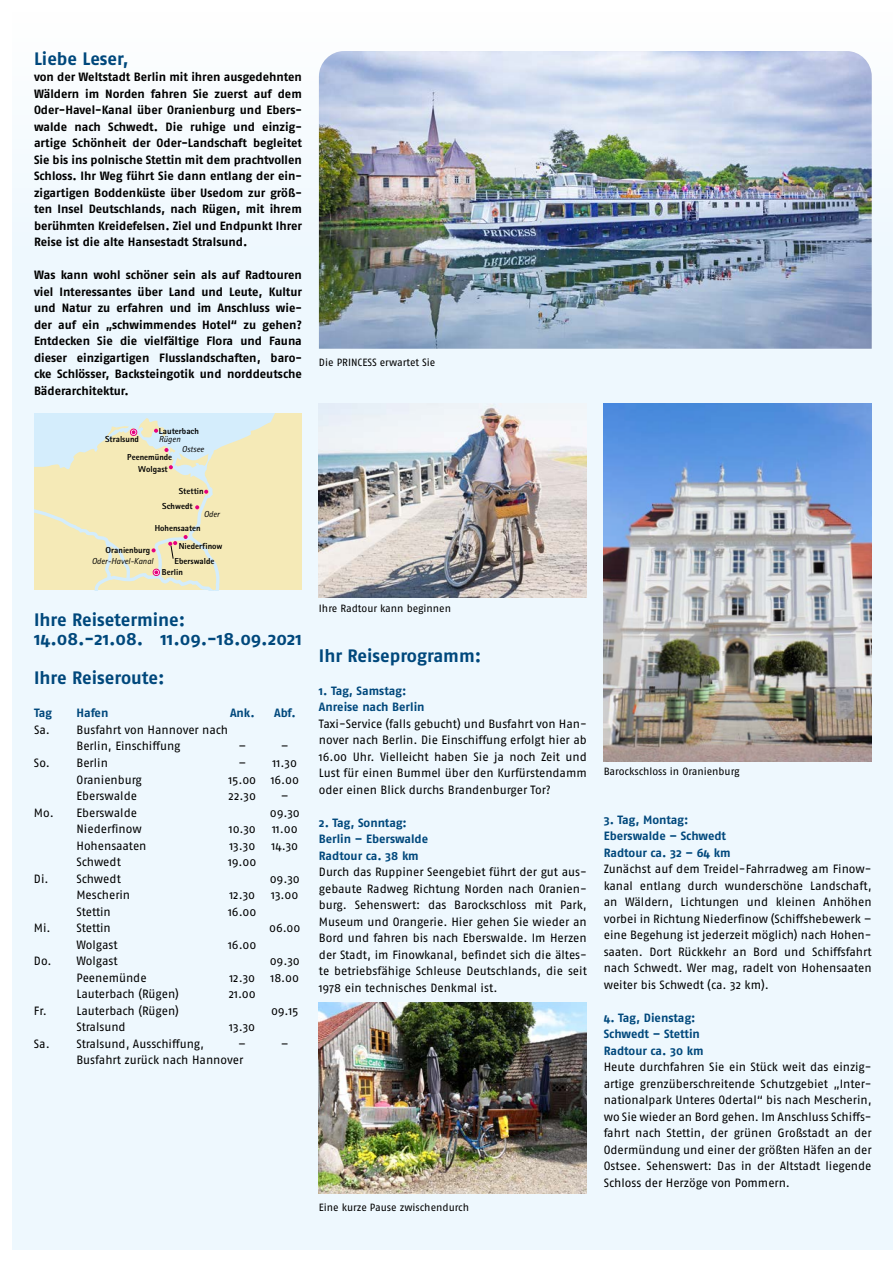
<style>
.page{position:relative;width:893px;height:1263px;background:#fff}
.page>*{position:absolute;margin:0;border:0;box-sizing:border-box;transform-origin:0 0}
.t1{font:700 18px/19.5px "Fago OT";color:#00487c}
.t2{font:12px/16.5px "Fago OT";letter-spacing:-.005em;color:#000;text-align:justify}
.t3{font:700 12px/16.5px "Fago OT";letter-spacing:-.005em;color:#000;text-align:justify}
.t4{font:700 12px/16.5px "Fago OT";letter-spacing:-.005em;color:#00487c}
.t5{font:10.5px "Fago OT";color:#000}
.t6{font:800 8.7px "Rotis Sans Serif";color:#000}
.t7{font:italic 8.7px "Rotis Sans Serif";color:#000}
</style>
<div class="page">
<div style="left:13px;top:13px;width:880px;height:1237px;background:#eef8fe"></div>
<svg style="left:34px;top:414px;width:268px;height:176px;background:#eee9c4"></svg>
<img style="left:319px;top:51px;width:553px;height:298px">
<img style="left:319px;top:404px;width:268px;height:194px">
<img style="left:319px;top:1002px;width:268px;height:192px">
<img style="left:604px;top:404px;width:268px;height:357px">
<h1 class="t1" style="left:34px;top:49px;width:96px">Liebe Leser,</h1>
<p class="t3" style="left:34px;top:69px;width:269px">von der Weltstadt Berlin mit ihren ausgedehnten Wäldern im Norden fahren Sie zuerst auf dem Oder-Havel-Kanal über Oranienburg und Ebers&shy;walde nach Schwedt. Die ruhige und einzig&shy;artige Schönheit der Oder-Landschaft begleitet Sie bis ins polnische Stettin mit dem prachtvollen Schloss. Ihr Weg führt Sie dann entlang der ein&shy;zigartigen Boddenküste über Usedom zur größ&shy;ten Insel Deutschlands, nach Rügen, mit ihrem berühmten Kreidefelsen. Ziel und Endpunkt Ihrer Reise ist die alte Hansestadt Stralsund.</p>
<p class="t3" style="left:34px;top:267px;width:270px">Was kann wohl schöner sein als auf Radtouren viel Interessantes über Land und Leute, Kultur und Natur zu erfahren und im Anschluss wie&shy;der auf ein „schwimmendes Hotel“ zu gehen?<br>Entdecken Sie die vielfältige Flora und Fauna dieser einzigartigen Flusslandschaften, baro&shy;cke Schlösser, Backsteingotik und norddeutsche Bäderarchitektur.</p>
<p class="t6" style="left:105px;top:433px;width:35px">Stralsund</p>
<p class="t6" style="left:159px;top:426px;width:41px">Lauterbach</p>
<p class="t7" style="left:159px;top:434px;width:23px">Rügen</p>
<p class="t6" style="left:127px;top:451px;width:46px">Peenemünde</p>
<p class="t6" style="left:138px;top:463px;width:31px">Wolgast</p>
<p class="t7" style="left:182px;top:444px;width:24px">Ostsee</p>
<p class="t6" style="left:179px;top:486px;width:26px">Stettin</p>
<p class="t6" style="left:162px;top:501px;width:32px">Schwedt</p>
<p class="t7" style="left:204px;top:509px;width:17px">Oder</p>
<p class="t6" style="left:179px;top:541px;width:45px">Niederfinow</p>
<p class="t6" style="left:155px;top:523px;width:47px">Hohensaaten</p>
<p class="t6" style="left:106px;top:544px;width:46px">Oranienburg</p>
<p class="t7" style="left:92px;top:556px;width:63px">Oder-Havel-Kanal</p>
<p class="t6" style="left:174px;top:555px;width:41px">Eberswalde</p>
<p class="t6" style="left:162px;top:566px;width:22px">Berlin</p>
<h1 class="t1" style="left:34px;top:610px;width:269px">Ihre Reisetermine:<br>14.08.-21.08. 11.09.-18.09.2021</h1>
<h1 class="t1" style="left:34px;top:668px;width:132px">Ihre Reiseroute:</h1>
<p class="t4" style="left:34px;top:705px;width:19px">Tag</p>
<p class="t4" style="left:77px;top:705px;width:33px">Hafen</p>
<p class="t4" style="left:230px;top:705px;width:26px">Ank.</p>
<p class="t4" style="left:274px;top:705px;width:23px">Abf.</p>
<p class="t2" style="left:34px;top:721px;width:196px;text-align:center">Sa. Busfahrt von Hannover nach<br>Berlin, Einschiffung</p>
<p class="t2" style="left:238px;top:738px;width:9px">–</p>
<p class="t2" style="left:281px;top:738px;width:9px">–</p>
<p class="t2" style="left:34px;top:754px;width:75px">So. Berlin</p>
<p class="t2" style="left:238px;top:754px;width:60px">– 11.30</p>
<p class="t2" style="left:76px;top:771px;width:67px">Oranienburg</p>
<p class="t2" style="left:228px;top:771px;width:72px">15.00 16.00</p>
<p class="t2" style="left:76px;top:787px;width:62px">Eberswalde</p>
<p class="t2" style="left:229px;top:787px;width:29px">22.30</p>
<p class="t2" style="left:281px;top:787px;width:9px">–</p>
<p class="t2" style="left:34px;top:804px;width:105px">Mo. Eberswalde</p>
<p class="t2" style="left:270px;top:804px;width:32px">09.30</p>
<p class="t2" style="left:76px;top:820px;width:67px">Niederfinow</p>
<p class="t2" style="left:229px;top:820px;width:29px">10.30</p>
<p class="t2" style="left:272px;top:820px;width:27px">11.00</p>
<p class="t2" style="left:76px;top:837px;width:72px">Hohensaaten</p>
<p class="t2" style="left:229px;top:837px;width:27px">13.30</p>
<p class="t2" style="left:271px;top:837px;width:28px">14.30</p>
<p class="t2" style="left:76px;top:853px;width:46px">Schwedt</p>
<p class="t2" style="left:228px;top:853px;width:30px">19.00</p>
<p class="t2" style="left:34px;top:870px;width:88px">Di. Schwedt</p>
<p class="t2" style="left:270px;top:870px;width:32px">09.30</p>
<p class="t2" style="left:76px;top:886px;width:55px">Mescherin</p>
<p class="t2" style="left:229px;top:886px;width:27px">12.30</p>
<p class="t2" style="left:271px;top:886px;width:29px">13.00</p>
<p class="t2" style="left:76px;top:903px;width:36px">Stettin</p>
<p class="t2" style="left:228px;top:903px;width:30px">16.00</p>
<p class="t2" style="left:34px;top:919px;width:78px">Mi. Stettin</p>
<p class="t2" style="left:269px;top:919px;width:33px">06.00</p>
<p class="t2" style="left:76px;top:936px;width:43px">Wolgast</p>
<p class="t2" style="left:228px;top:936px;width:30px">16.00</p>
<p class="t2" style="left:34px;top:952px;width:85px">Do. Wolgast</p>
<p class="t2" style="left:270px;top:952px;width:32px">09.30</p>
<p class="t2" style="left:76px;top:969px;width:72px">Peenemünde</p>
<p class="t2" style="left:229px;top:969px;width:27px">12.30</p>
<p class="t2" style="left:271px;top:969px;width:30px">18.00</p>
<p class="t2" style="left:76px;top:985px;width:104px">Lauterbach (Rügen)</p>
<p class="t2" style="left:229px;top:985px;width:29px">21.00</p>
<p class="t2" style="left:34px;top:1002px;width:15px">Fr.</p>
<p class="t2" style="left:76px;top:1002px;width:104px">Lauterbach (Rügen)</p>
<p class="t2" style="left:271px;top:1002px;width:29px">09.15</p>
<p class="t2" style="left:76px;top:1018px;width:51px">Stralsund</p>
<p class="t2" style="left:229px;top:1018px;width:27px">13.30</p>
<p class="t2" style="left:34px;top:1035px;width:172px">Sa. Stralsund, Ausschiffung,</p>
<p class="t2" style="left:238px;top:1035px;width:9px">–</p>
<p class="t2" style="left:281px;top:1035px;width:9px">–</p>
<p class="t2" style="left:76px;top:1051px;width:168px">Busfahrt zurück nach Hannover</p>
<p class="t5" style="left:319px;top:356px;width:118px">Die PRINCESS erwartet Sie</p>
<p class="t5" style="left:319px;top:602px;width:134px">Ihre Radtour kann beginnen</p>
<h1 class="t1" style="left:319px;top:646px;width:164px">Ihr Reiseprogramm:</h1>
<p class="t4" style="left:319px;top:682px;width:107px">1. Tag, Samstag:<br>Anreise nach Berlin</p>
<p class="t2" style="left:319px;top:715px;width:269px">Taxi-Service (falls gebucht) und Busfahrt von Han&shy;nover nach Berlin. Die Einschiffung erfolgt hier ab 16.00 Uhr. Vielleicht haben Sie ja noch Zeit und Lust für einen Bummel über den Kurfürstendamm oder einen Blick durchs Brandenburger Tor?</p>
<p class="t4" style="left:319px;top:814px;width:111px">2. Tag, Sonntag:<br>Berlin – Eberswalde<br>Radtour ca. 38 km</p>
<p class="t2" style="left:319px;top:864px;width:269px">Durch das Ruppiner Seengebiet führt der gut aus&shy;gebaute Radweg Richtung Norden nach Oranien&shy;burg. Sehenswert: das Barockschloss mit Park, Museum und Orangerie. Hier gehen Sie wieder an Bord und fahren bis nach Eberswalde. Im Herzen der Stadt, im Finowkanal, befindet sich die ältes&shy;te betriebsfähige Schleuse Deutschlands, die seit 1978 ein technisches Denkmal ist.</p>
<p class="t5" style="left:319px;top:1201px;width:152px">Eine kurze Pause zwischendurch</p>
<p class="t5" style="left:604px;top:765px;width:137px">Barockschloss in Oranienburg</p>
<p class="t4" style="left:604px;top:811px;width:129px">3. Tag, Montag:<br>Eberswalde – Schwedt<br>Radtour ca. 32 – 64 km</p>
<p class="t2" style="left:604px;top:861px;width:270px">Zunächst auf dem Treidel-Fahrradweg am Finow&shy;kanal entlang durch wunderschöne Landschaft, an Wäldern, Lichtungen und kleinen Anhöhen vorbei in Richtung Niederfinow (Schiffshebewerk – eine Begehung ist jederzeit möglich) nach Hohen&shy;saaten. Dort Rückkehr an Bord und Schiffsfahrt nach Schwedt. Wer mag, radelt von Hohensaaten weiter bis Schwedt (ca. 32 km).</p>
<p class="t4" style="left:604px;top:1009px;width:101px">4. Tag, Dienstag:<br>Schwedt – Stettin<br>Radtour ca. 30 km</p>
<p class="t2" style="left:604px;top:1059px;width:270px">Heute durchfahren Sie ein Stück weit das einzig&shy;artige grenzüberschreitende Schutzgebiet „Inter&shy;nationalpark Unteres Odertal“ bis nach Mescherin, wo Sie wieder an Bord gehen. Im Anschluss Schiffs&shy;fahrt nach Stettin, der grünen Großstadt an der Odermündung und einer der größten Häfen an der Ostsee. Sehenswert: Das in der Altstadt liegende Schloss der Herzöge von Pommern.</p>
</div>
